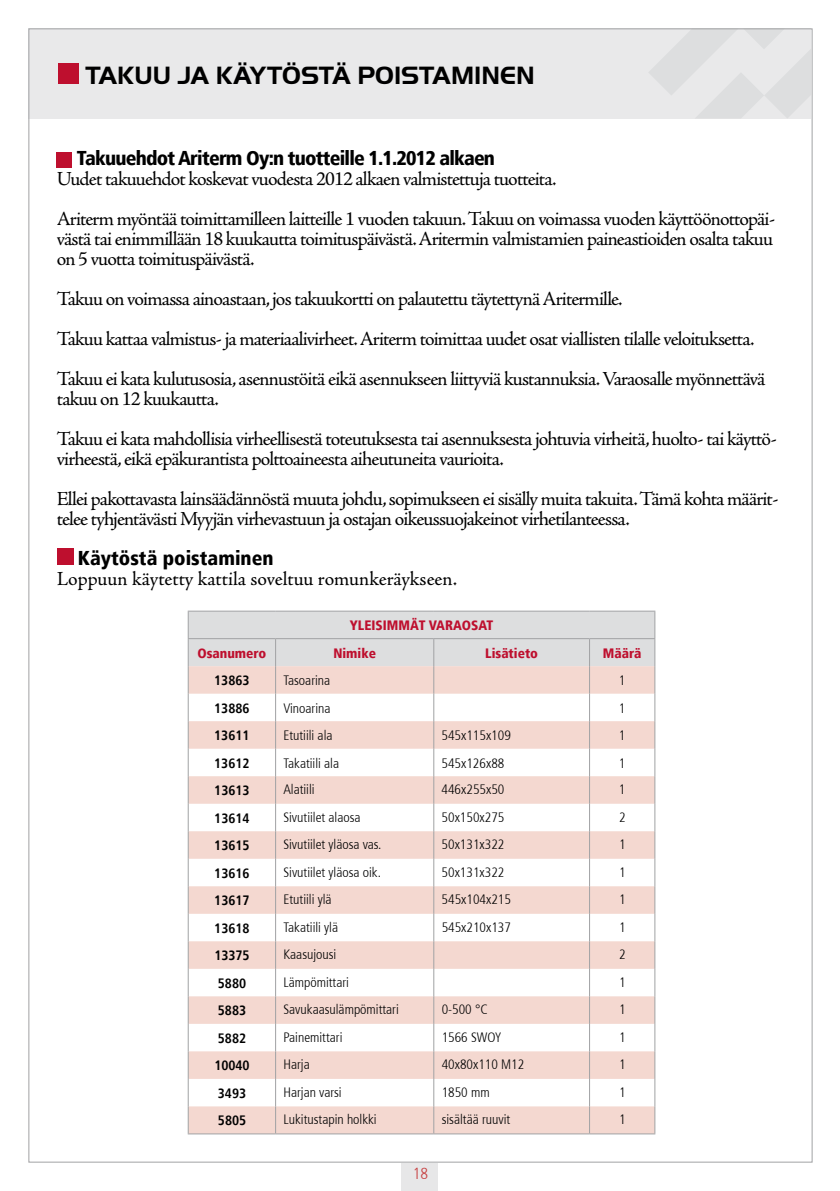
<style>
.page{position:relative;width:840px;height:1191px;background:#fff}
.page>*{position:absolute;margin:0;border:0;box-sizing:border-box;transform-origin:0 0}
.t1{font:700 26px "Handel Gothic LT";color:#000}
.t2{font:20px/40px "Adobe Jenson Pro";letter-spacing:-.04em;color:#000}
.t3{font:20px "Adobe Jenson Pro";letter-spacing:-.005em;color:#000}
.t4{font:900 condensed 20px "Frutiger";letter-spacing:-.04em;color:#000}
.t5{font:900 condensed 20px "Frutiger";color:#000}
.t6{font:300 condensed 16px "Frutiger";color:#c74041}
.t7{font:300 condensed 13.6px "Frutiger";color:#000}
.t8{font:700 condensed 13.6px "Frutiger";color:#000}
.t9{font:900 condensed 13.6px "Frutiger";color:#be0f2e}
</style>
<div class="page">
<div style="left:401px;top:1163px;width:37px;height:28px;background:#e7e7e8"></div>
<div style="left:28px;top:28px;width:782px;height:91px;background:#e9e9ea"></div>
<svg style="left:649px;top:30px;width:161px;height:88px"></svg>
<div style="left:58px;top:64px;width:20px;height:20px;background:#be0f2e"></div>
<div style="left:57px;top:152px;width:15px;height:15px;background:#be0f2e"></div>
<div style="left:57px;top:548px;width:16px;height:17px;background:#be0f2e"></div>
<hr style="left:188px;top:610px;width:87px;height:1px;background:#a1a2a4">
<hr style="left:275px;top:610px;width:158px;height:1px;background:#a1a2a4">
<hr style="left:433px;top:610px;width:156px;height:1px;background:#a1a2a4">
<hr style="left:589px;top:610px;width:66px;height:1px;background:#a1a2a4">
<svg style="left:188px;top:611px;width:467px;height:522px"></svg>
<hr style="left:188px;top:1133px;width:87px;height:1px;background:#a1a2a4">
<hr style="left:275px;top:1133px;width:158px;height:1px;background:#a1a2a4">
<hr style="left:433px;top:1133px;width:156px;height:1px;background:#a1a2a4">
<hr style="left:589px;top:1133px;width:66px;height:1px;background:#a1a2a4">
<h1 class="t1" style="left:85px;top:61px;width:450px">TAKUU JA KÄYTÖSTÄ POISTAMINEN</h1>
<p class="t4" style="left:77px;top:146px;width:419px">Takuuehdot Ariterm Oy:n tuotteille 1.1.2012 alkaen</p>
<p class="t2" style="left:57px;top:159px;width:719px">Uudet takuuehdot koskevat vuodesta 2012 alkaen valmistettuja tuotteita.<br>Ariterm myöntää toimittamilleen laitteille 1 vuoden takuun. Takuu on voimassa vuoden käyttöönottopäi-</p>
<p class="t2" style="left:57px;top:229px;width:717px;line-height:20px">västä tai enimmillään 18 kuukautta toimituspäivästä. Aritermin valmistamien paineastioiden osalta takuu on 5 vuotta toimituspäivästä.</p>
<p class="t2" style="left:57px;top:279px;width:709px">Takuu on voimassa ainoastaan, jos takuukortti on palautettu täytettynä Aritermille.<br>Takuu kattaa valmistus- ja materiaalivirheet. Ariterm toimittaa uudet osat viallisten tilalle veloituksetta.<br>Takuu ei kata kulutusosia, asennustöitä eikä asennukseen liittyviä kustannuksia. Varaosalle myönnettävä</p>
<p class="t2" style="left:57px;top:379px;width:721px">takuu on 12 kuukautta.<br>Takuu ei kata mahdollisia virheellisestä toteutuksesta tai asennuksesta johtuvia virheitä, huolto- tai käyttö-</p>
<p class="t2" style="left:57px;top:439px;width:723px">virheestä, eikä epäkurantista polttoaineesta aiheutuneita vaurioita.<br>Ellei pakottavasta lainsäädännöstä muuta johdu, sopimukseen ei sisälly muita takuita. Tämä kohta määrit-</p>
<p class="t2" style="left:57px;top:499px;width:574px">telee tyhjentävästi Myyjän virhevastuun ja ostajan oikeussuojakeinot virhetilanteessa.</p>
<p class="t5" style="left:78px;top:546px;width:197px">Käytöstä poistaminen</p>
<p class="t3" style="left:57px;top:567px;width:401px">Loppuun käytetty kattila soveltuu romunkeräykseen.</p>
<p class="t9" style="left:350px;top:617px;width:145px">YLEISIMMÄT VARAOSAT</p>
<p class="t9" style="left:197px;top:644px;width:70px">Osanumero</p>
<p class="t9" style="left:333px;top:644px;width:44px">Nimike</p>
<p class="t9" style="left:485px;top:644px;width:54px">Lisätieto</p>
<p class="t9" style="left:602px;top:644px;width:40px">Määrä</p>
<p class="t8" style="left:214px;top:672px;width:37px">13863</p>
<p class="t7" style="left:283px;top:672px;width:48px">Tasoarina</p>
<p class="t7" style="left:618px;top:672px;width:8px">1</p>
<p class="t8" style="left:214px;top:700px;width:37px">13886</p>
<p class="t7" style="left:283px;top:700px;width:49px">Vinoarina</p>
<p class="t7" style="left:618px;top:700px;width:8px">1</p>
<p class="t8" style="left:214px;top:727px;width:37px">13611</p>
<p class="t7" style="left:283px;top:727px;width:51px">Etutiili ala</p>
<p class="t7" style="left:441px;top:727px;width:71px">545x115x109</p>
<p class="t7" style="left:618px;top:727px;width:8px">1</p>
<p class="t8" style="left:214px;top:755px;width:37px">13612</p>
<p class="t7" style="left:283px;top:755px;width:57px">Takatiili ala</p>
<p class="t7" style="left:441px;top:755px;width:64px">545x126x88</p>
<p class="t7" style="left:618px;top:755px;width:8px">1</p>
<p class="t8" style="left:214px;top:782px;width:37px">13613</p>
<p class="t7" style="left:283px;top:781px;width:33px">Alatiili</p>
<p class="t7" style="left:441px;top:781px;width:64px">446x255x50</p>
<p class="t7" style="left:618px;top:781px;width:8px">1</p>
<p class="t8" style="left:214px;top:810px;width:37px">13614</p>
<p class="t7" style="left:283px;top:809px;width:79px">Sivutiilet alaosa</p>
<p class="t7" style="left:441px;top:809px;width:64px">50x150x275</p>
<p class="t7" style="left:618px;top:809px;width:8px">2</p>
<p class="t8" style="left:214px;top:837px;width:37px">13615</p>
<p class="t7" style="left:283px;top:837px;width:99px">Sivutiilet yläosa vas.</p>
<p class="t7" style="left:441px;top:837px;width:64px">50x131x322</p>
<p class="t7" style="left:618px;top:837px;width:8px">1</p>
<p class="t8" style="left:214px;top:865px;width:37px">13616</p>
<p class="t7" style="left:283px;top:864px;width:99px">Sivutiilet yläosa oik.</p>
<p class="t7" style="left:441px;top:864px;width:64px">50x131x322</p>
<p class="t7" style="left:618px;top:864px;width:8px">1</p>
<p class="t8" style="left:214px;top:892px;width:37px">13617</p>
<p class="t7" style="left:283px;top:892px;width:50px">Etutiili ylä</p>
<p class="t7" style="left:441px;top:892px;width:71px">545x104x215</p>
<p class="t7" style="left:618px;top:892px;width:8px">1</p>
<p class="t8" style="left:214px;top:920px;width:37px">13618</p>
<p class="t7" style="left:283px;top:919px;width:56px">Takatiili ylä</p>
<p class="t7" style="left:441px;top:919px;width:71px">545x210x137</p>
<p class="t7" style="left:618px;top:919px;width:8px">1</p>
<p class="t8" style="left:214px;top:947px;width:37px">13375</p>
<p class="t7" style="left:283px;top:947px;width:54px">Kaasujousi</p>
<p class="t7" style="left:618px;top:947px;width:8px">2</p>
<p class="t8" style="left:218px;top:975px;width:30px">5880</p>
<p class="t7" style="left:283px;top:974px;width:67px">Lämpömittari</p>
<p class="t7" style="left:618px;top:974px;width:8px">1</p>
<p class="t8" style="left:218px;top:1002px;width:30px">5883</p>
<p class="t7" style="left:283px;top:1002px;width:117px">Savukaasulämpömittari</p>
<p class="t7" style="left:441px;top:1002px;width:48px">0-500 °C</p>
<p class="t7" style="left:618px;top:1002px;width:8px">1</p>
<p class="t8" style="left:218px;top:1030px;width:30px">5882</p>
<p class="t7" style="left:283px;top:1029px;width:60px">Painemittari</p>
<p class="t7" style="left:441px;top:1029px;width:61px">1566 SWOY</p>
<p class="t7" style="left:618px;top:1029px;width:8px">1</p>
<p class="t8" style="left:214px;top:1057px;width:37px">10040</p>
<p class="t7" style="left:283px;top:1057px;width:28px">Harja</p>
<p class="t7" style="left:441px;top:1057px;width:84px">40x80x110 M12</p>
<p class="t7" style="left:618px;top:1057px;width:8px">1</p>
<p class="t8" style="left:218px;top:1085px;width:30px">3493</p>
<p class="t7" style="left:283px;top:1084px;width:60px">Harjan varsi</p>
<p class="t7" style="left:441px;top:1084px;width:49px">1850 mm</p>
<p class="t7" style="left:618px;top:1084px;width:8px">1</p>
<p class="t8" style="left:218px;top:1112px;width:30px">5805</p>
<p class="t7" style="left:283px;top:1112px;width:95px">Lukitustapin holkki</p>
<p class="t7" style="left:441px;top:1112px;width:70px">sisältää ruuvit</p>
<p class="t7" style="left:618px;top:1112px;width:8px">1</p>
<p class="t6" style="left:412px;top:1164px;width:17px">18</p>
</div>
